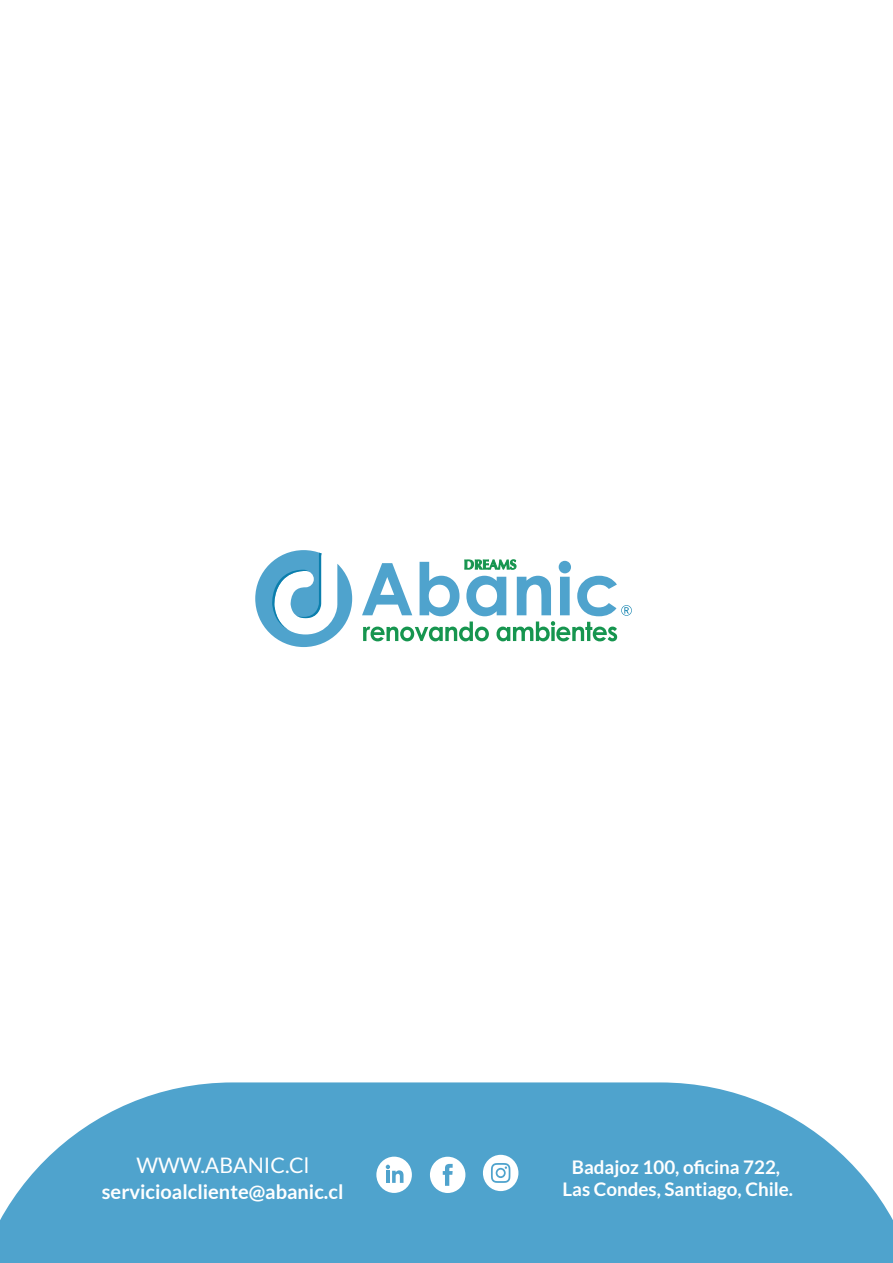
<style>
.page{position:relative;width:893px;height:1263px;background:#fff}
.page>*{position:absolute;margin:0;border:0;box-sizing:border-box;transform-origin:0 0}
.t1{font:21.3px "Lato";color:#fff}
.t2{font:700 19.95px "Lato";color:#fff}
.t3{font:700 18.75px/22.5px "Lato";color:#fff;text-align:center}
</style>
<div class="page">
<svg style="left:0;top:1082px;width:893px;height:181px;background:#64add2"></svg>
<svg style="left:255px;top:550px;width:97px;height:97px"></svg>
<svg style="left:362px;top:559px;width:270px;height:82px"></svg>
<div style="left:376px;top:1157px;width:36px;height:36px;background:#fff;border-radius:50%"></div>
<svg style="left:386px;top:1165px;width:17px;height:18px"></svg>
<div style="left:430px;top:1157px;width:35px;height:36px;background:#fff;border-radius:50%"></div>
<svg style="left:443px;top:1164px;width:10px;height:22px"></svg>
<div style="left:483px;top:1155px;width:35px;height:36px;background:#fff;border-radius:50%"></div>
<svg style="left:491px;top:1163px;width:19px;height:20px"></svg>
<p class="t1" style="left:136px;top:1153px;width:174px">WWW.ABANIC.Cl</p>
<p class="t2" style="left:102px;top:1180px;width:243px">servicioalcliente@abanic.cl</p>
<p class="t3" style="left:562px;top:1155px;width:232px">Badajoz 100, oficina 722,<br>Las Condes, Santiago, Chile.</p>
</div>
